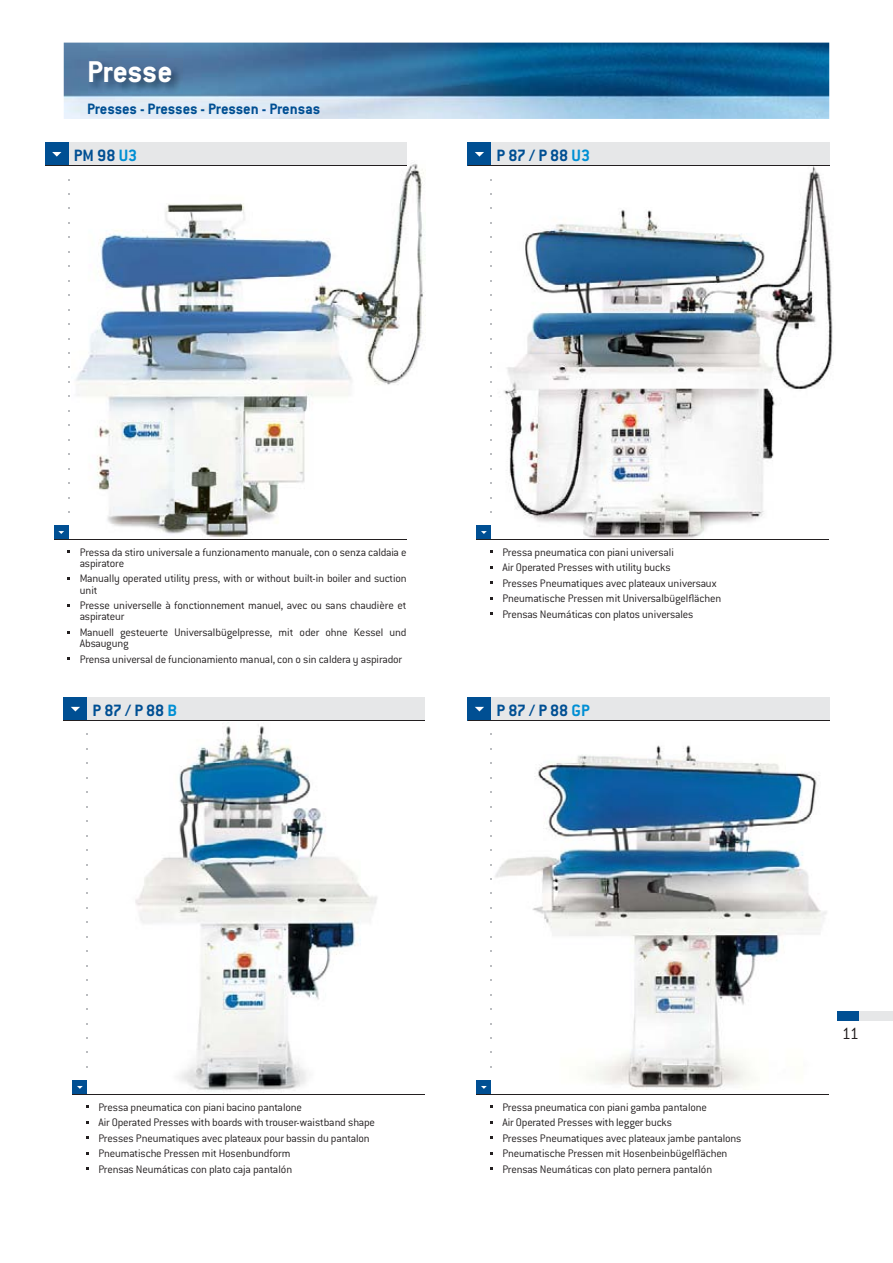
<style>
.page{position:relative;width:893px;height:1263px;background:#fff}
.page>*{position:absolute;margin:0;border:0;box-sizing:border-box;transform-origin:0 0}
.t1{font:700 33px "Conduit ITC";letter-spacing:-.015em;color:#fff}
.t2{font:700 18px "Conduit ITC";letter-spacing:-.01em;color:#004f93}
.t3{font:300 18px "Conduit ITC";color:#231f20}
.t4{font:700 16.5px "Conduit ITC";letter-spacing:-.01em;color:#004f93}
.t5{font:300 12px/15.5px "Conduit ITC";letter-spacing:-.015em;color:#231f20}
.s1{color:#008fd4}
</style>
<div class="page">
<img style="left:135px;top:725px;width:242px;height:366px">
<img style="left:495px;top:745px;width:332px;height:345px">
<img style="left:64px;top:43px;width:765px;height:76px">
<div style="left:64px;top:697px;width:361px;height:24px;background:#e6e7e8"></div>
<div style="left:64px;top:697px;width:23px;height:24px;background:#004f93"></div>
<svg style="left:71px;top:707px;width:9px;height:4px"></svg>
<hr style="left:64px;top:720px;width:361px;height:1px;background:#231f20">
<div style="left:73px;top:1080px;width:14px;height:15px;background:#004f93"></div>
<svg style="left:77px;top:1086px;width:6px;height:3px"></svg>
<hr style="left:73px;top:1094px;width:352px;height:1px;background:#231f20">
<div style="left:468px;top:697px;width:361px;height:24px;background:#e6e7e8"></div>
<div style="left:468px;top:697px;width:23px;height:24px;background:#004f93"></div>
<svg style="left:475px;top:707px;width:9px;height:4px"></svg>
<hr style="left:468px;top:720px;width:361px;height:1px;background:#231f20">
<div style="left:477px;top:1080px;width:14px;height:15px;background:#004f93"></div>
<svg style="left:481px;top:1086px;width:6px;height:3px"></svg>
<hr style="left:477px;top:1094px;width:352px;height:1px;background:#231f20">
<img style="left:88px;top:59px;width:94px;height:34px">
<div style="left:838px;top:1011px;width:55px;height:10px;background:#e6e7e8"></div>
<div style="left:838px;top:1011px;width:21px;height:10px;background:#004f93"></div>
<img style="left:76px;top:164px;width:349px;height:373px">
<div style="left:45px;top:143px;width:362px;height:23px;background:#e6e7e8"></div>
<div style="left:45px;top:143px;width:24px;height:23px;background:#004f93"></div>
<svg style="left:52px;top:152px;width:9px;height:5px"></svg>
<hr style="left:45px;top:166px;width:362px;height:1px;background:#231f20">
<div style="left:54px;top:525px;width:15px;height:15px;background:#004f93"></div>
<svg style="left:58px;top:531px;width:6px;height:3px"></svg>
<hr style="left:54px;top:539px;width:353px;height:1px;background:#231f20">
<img style="left:504px;top:167px;width:329px;height:371px">
<div style="left:468px;top:143px;width:361px;height:23px;background:#e6e7e8"></div>
<div style="left:468px;top:143px;width:23px;height:23px;background:#004f93"></div>
<svg style="left:475px;top:152px;width:9px;height:5px"></svg>
<hr style="left:468px;top:166px;width:361px;height:1px;background:#231f20">
<div style="left:477px;top:525px;width:14px;height:15px;background:#004f93"></div>
<svg style="left:481px;top:531px;width:6px;height:3px"></svg>
<hr style="left:477px;top:539px;width:352px;height:1px;background:#231f20">
<h1 class="t1" style="left:87px;top:60px;width:87px">Presse</h1>
<h3 class="t4" style="left:87px;top:103px;width:235px">Presses - Presses - Pressen - Prensas</h3>
<h2 class="t2" style="left:74px;top:149px;width:65px">PM 98 <span class="s1">U3</span></h2>
<h2 class="t2" style="left:496px;top:149px;width:95px">P 87 / P 88 <span class="s1">U3</span></h2>
<p class="t5" style="left:80px;top:547px;width:328px;line-height:11.2px">Pressa da stiro universale a funzionamento manuale, con o senza caldaia e aspiratore</p>
<p class="t5" style="left:80px;top:574px;width:328px;line-height:11.2px">Manually operated utility press, with or without built-in boiler and suction unit</p>
<p class="t5" style="left:80px;top:601px;width:328px;line-height:11.2px">Presse universelle à fonctionnement manuel, avec ou sans chaudière et aspirateur</p>
<p class="t5" style="left:80px;top:628px;width:328px;line-height:11.2px">Manuell gesteuerte Universalbügelpresse, mit oder ohne Kessel und<br>Absaugung</p>
<p class="t5" style="left:80px;top:652px;width:324px">Prensa universal de funcionamiento manual, con o sin caldera y aspirador</p>
<h2 class="t2" style="left:92px;top:704px;width:86px">P 87 / P 88 <span class="s1">B</span></h2>
<p class="t5" style="left:502px;top:545px;width:220px">Pressa pneumatica con piani universali<br>Air Operated Presses with utility bucks<br>Presses Pneumatiques avec plateaux universaux Pneumatische Pressen mit Universalbügelflächen Prensas Neumáticas con platos universales</p>
<h2 class="t2" style="left:496px;top:704px;width:95px">P 87 / P 88 <span class="s1">GP</span></h2>
<p class="t5" style="left:98px;top:1100px;width:278px">Pressa pneumatica con piani bacino pantalone<br>Air Operated Presses with boards with trouser-waistband shape Presses Pneumatiques avec plateaux pour bassin du pantalon Pneumatische Pressen mit Hosenbundform<br>Prensas Neumáticas con plato caja pantalón</p>
<p class="t5" style="left:502px;top:1100px;width:240px">Pressa pneumatica con piani gamba pantalone<br>Air Operated Presses with legger bucks<br>Presses Pneumatiques avec plateaux jambe pantalons Pneumatische Pressen mit Hosenbeinbügelflächen Prensas Neumáticas con plato pernera pantalón</p>
<h2 class="t3" style="left:842px;top:1027px;width:19px">11</h2>
</div>
